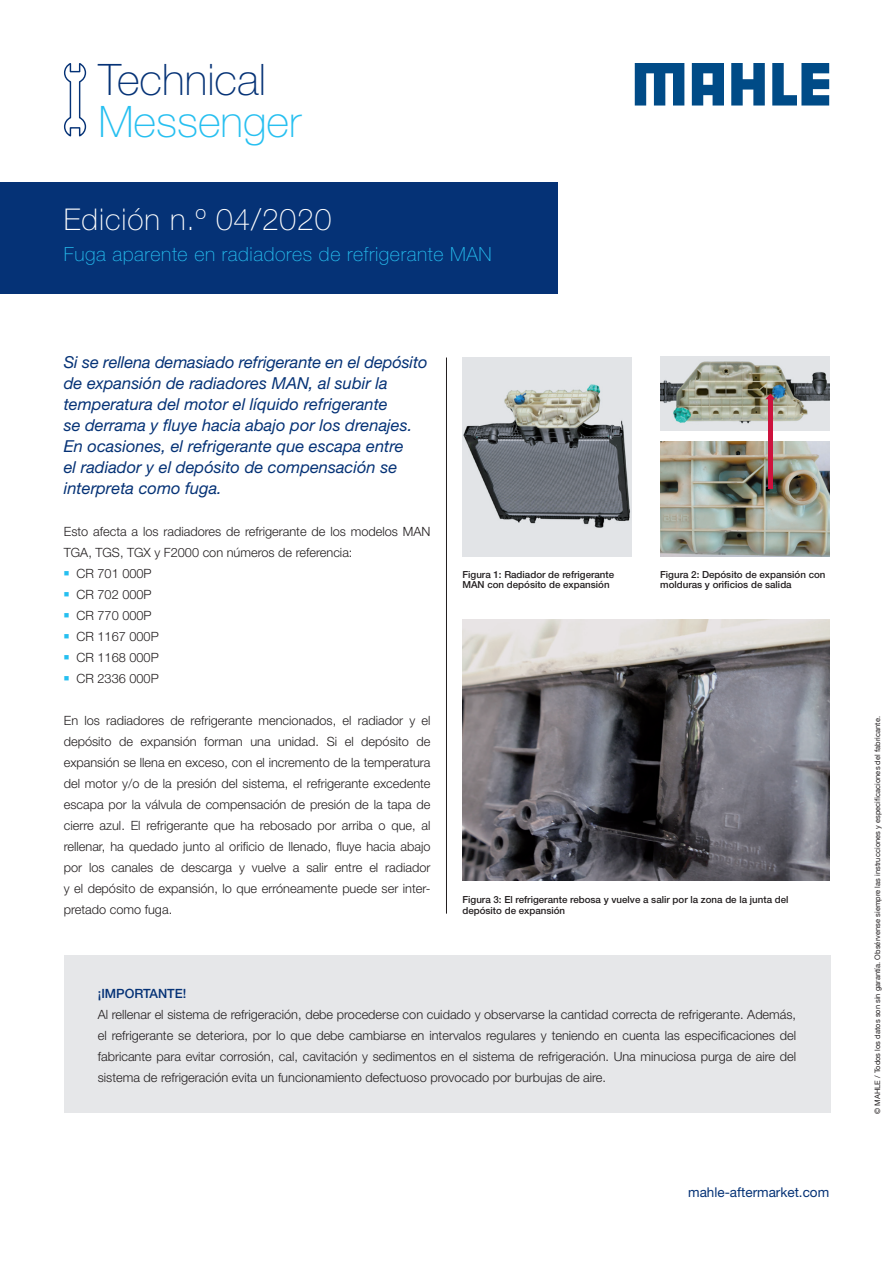
<style>
.page{position:relative;width:893px;height:1263px;background:#fff}
.page>*{position:absolute;margin:0;border:0;box-sizing:border-box;transform-origin:0 0}
.t1{font:100 43.5px "Helvetica Neue LT Pro";color:#053276}
.t2{font:100 43.5px "Helvetica Neue LT Pro";color:#26bff0}
.t3{font:100 30px "Helvetica Neue LT Pro";letter-spacing:.03em;color:#fff}
.t4{font:100 19.5px "Helvetica Neue LT Pro";letter-spacing:.03em;color:#26bff0}
.t5{font:italic 16.5px/21px "Helvetica Neue LT Pro";color:#053276}
.t6{font:13.5px "Helvetica Neue LT Pro";color:#053276}
.t7{font:300 12.75px/21px "Helvetica Neue LT Pro";color:#231f20;text-align:justify}
.t8{font:500 12.75px "Helvetica Neue LT Pro";color:#053276}
.t9{font:500 9.75px/10.5px "Helvetica Neue LT Pro";color:#231f20}
.t10{font:7.5px "Helvetica Neue LT Com";letter-spacing:.005em;color:#231f20}
.s1{color:#26bff0}
</style>
<div class="page">
<svg style="left:64px;top:63px;width:23px;height:74px"></svg>
<img style="left:462px;top:357px;width:169px;height:199px">
<img style="left:462px;top:620px;width:367px;height:260px">
<img style="left:660px;top:441px;width:169px;height:115px">
<img style="left:660px;top:356px;width:169px;height:74px">
<div style="left:64px;top:956px;width:766px;height:157px;background:#e6e7e9"></div>
<hr style="left:446px;top:357px;width:1px;height:557px;background:#231f20">
<hr style="left:768px;top:399px;width:4px;height:90px;background:#cd123d">
<svg style="left:765px;top:394px;width:10px;height:5px"></svg>
<div style="left:0;top:183px;width:557px;height:111px;background:#053276"></div>
<svg style="left:635px;top:63px;width:49px;height:43px"></svg>
<svg style="left:731px;top:63px;width:34px;height:43px"></svg>
<svg style="left:772px;top:63px;width:57px;height:43px"></svg>
<svg style="left:692px;top:63px;width:32px;height:43px"></svg>
<h1 class="t1" style="left:98px;top:53px;width:169px">Technical</h1>
<h1 class="t2" style="left:98px;top:95px;width:204px">Messenger</h1>
<h2 class="t3" style="left:64px;top:201px;width:269px">Edición n.º 04/2020</h2>
<h3 class="t4" style="left:64px;top:243px;width:430px">Fuga aparente en radiadores de refrigerante MAN</h3>
<p class="t5" style="left:64px;top:351px;width:365px">Si se rellena demasiado refrigerante en el depósito de expansión de radiadores MAN, al subir la temperatura del motor el líquido refrigerante<br>se derrama y fluye hacia abajo por los drenajes.<br>En ocasiones, el refrigerante que escapa entre<br>el radiador y el depósito de compensación se interpreta como fuga.</p>
<p class="t7" style="left:64px;top:520px;width:368px">Esto afecta a los radiadores de refrigerante de los modelos MAN<br>TGA, TGS, TGX y F2000 con números de referencia:</p>
<p class="t7" style="left:64px;top:562px;width:89px"><span class="s1">■</span> CR 701 000P</p>
<p class="t7" style="left:64px;top:583px;width:89px"><span class="s1">■</span> CR 702 000P</p>
<p class="t7" style="left:64px;top:604px;width:89px"><span class="s1">■</span> CR 770 000P</p>
<p class="t7" style="left:64px;top:625px;width:96px"><span class="s1">■</span> CR 1167 000P</p>
<p class="t7" style="left:64px;top:646px;width:96px"><span class="s1">■</span> CR 1168 000P</p>
<p class="t7" style="left:64px;top:667px;width:96px"><span class="s1">■</span> CR 2336 000P</p>
<p class="t7" style="left:64px;top:709px;width:368px">En los radiadores de refrigerante mencionados, el radiador y el depósito de expansión forman una unidad. Si el depósito de expansión se llena en exceso, con el incremento de la temperatura del motor y/o de la presión del sistema, el refrigerante excedente escapa por la válvula de compensación de presión de la tapa de cierre azul. El refrigerante que ha rebosado por arriba o que, al rellenar, ha quedado junto al orificio de llenado, fluye hacia abajo por los canales de descarga y vuelve a salir entre el radiador y el depósito de expansión, lo que erróneamente puede ser inter&shy;pretado como fuga.</p>
<p class="t9" style="left:462px;top:569px;width:153px">Figura 1: Radiador de refrigerante<br>MAN con depósito de expansión</p>
<p class="t9" style="left:660px;top:569px;width:167px">Figura 2: Depósito de expansión con molduras y orificios de salida</p>
<p class="t9" style="left:462px;top:894px;width:328px">Figura 3: El refrigerante rebosa y vuelve a salir por la zona de la junta del depósito de expansión</p>
<p class="t8" style="left:98px;top:985px;width:90px">¡IMPORTANTE!</p>
<p class="t7" style="left:98px;top:1003px;width:700px">Al rellenar el sistema de refrigeración, debe procederse con cuidado y observarse la cantidad correcta de refrigerante. Además, el refrigerante se deteriora, por lo que debe cambiarse en intervalos regulares y teniendo en cuenta las especificaciones del fabricante para evitar corrosión, cal, cavitación y sedimentos en el sistema de refrigeración. Una minuciosa purga de aire del sistema de refrigeración evita un funcionamiento defectuoso provocado por burbujas de aire.</p>
<p class="t6" style="left:688px;top:1184px;width:143px">mahle-aftermarket.com</p>
<p class="t10" style="left:873px;top:1114px;width:399px;rotate:-90deg">© MAHLE / Todos los datos son sin garantía. Obsérvense siempre las instrucciones y especificaciones del fabricante.</p>
</div>
